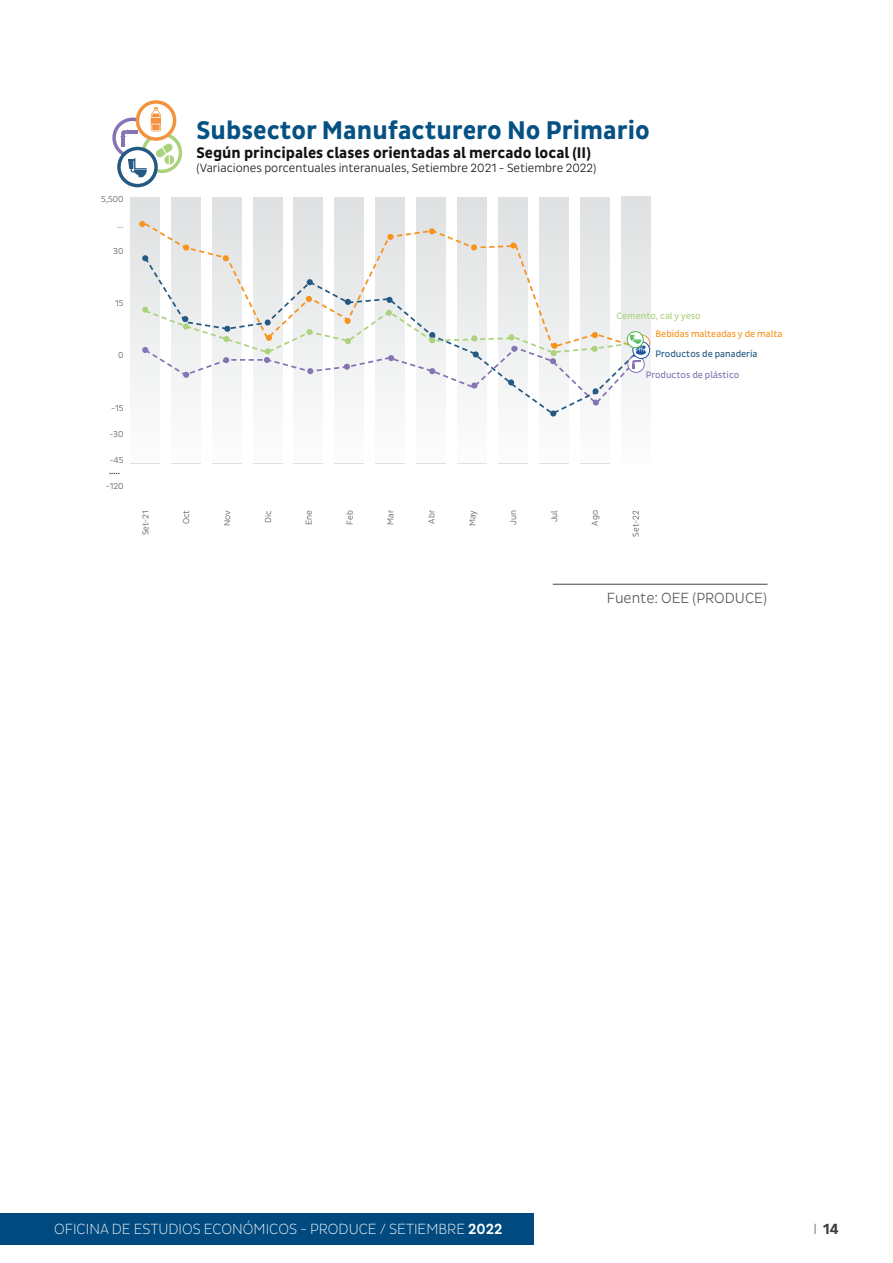
<style>
.page{position:relative;width:893px;height:1263px;background:#fff}
.page>*{position:absolute;margin:0;border:0;box-sizing:border-box;transform-origin:0 0}
.t1{font:700 26.1px "Pluto Sans Cond";color:#055183}
.t2{font:700 15.6px "Pluto Sans Cond";color:#111416}
.t3{font:300 15px "Pluto Sans Cond Ex";color:#fff}
.t4{font:300 15px "Pluto Sans Cond";color:#57585a}
.t5{font:700 15px "Pluto Sans Cond";color:#3e3e3f}
.t6{font:300 12.15px "Pluto Sans Cond";color:#111416}
.t7{font:10.5px "Myriad Pro";color:#231f20}
.t8{font:9.6px "Pluto Sans Cond";color:#f7931d}
.t9{font:9.6px "Pluto Sans Cond";color:#235982}
.t10{font:9.6px "Pluto Sans Cond";color:#8673b4}
.t11{font:9.6px "Pluto Sans Cond";color:#abd37c}
.t12{font:300 8.7px "Pluto Sans Cond";color:#4f5252}
.s1{font-family:"Pluto Sans Cond";font-weight:500}
.s2{font-family:"Pluto Sans Cond Ex";font-weight:300}
</style>
<div class="page">
<div style="left:0;top:1213px;width:534px;height:32px;background:#004a7f"></div>
<hr style="left:892px;top:1213px;width:1px;height:32px;background:#004a7f">
<svg style="left:130px;top:196px;width:521px;height:268px"></svg>
<div style="left:112px;top:118px;width:41px;height:40px;border:3px solid #8673b4;border-radius:50%"></div>
<svg style="left:143px;top:134px;width:37px;height:37px"></svg>
<div style="left:142px;top:132px;width:40px;height:41px;border:3px solid #abd37c;border-radius:50%"></div>
<svg style="left:138px;top:102px;width:37px;height:37px"></svg>
<div style="left:136px;top:100px;width:40px;height:41px;border:3px solid #f4923e;border-radius:50%"></div>
<svg style="left:119px;top:148px;width:37px;height:38px"></svg>
<div style="left:117px;top:147px;width:41px;height:40px;border:3px solid #235982;border-radius:50%"></div>
<svg style="left:151px;top:107px;width:10px;height:24px"></svg>
<svg style="left:128px;top:158px;width:19px;height:19px"></svg>
<svg style="left:156px;top:144px;width:18px;height:21px"></svg>
<svg style="left:120px;top:130px;width:18px;height:17px"></svg>
<svg style="left:139px;top:221px;width:6px;height:6px"></svg>
<svg style="left:143px;top:222px;width:495px;height:74px"></svg>
<div style="left:183px;top:244px;width:6px;height:7px;background:#f7931d;border-radius:50%"></div>
<svg style="left:633px;top:335px;width:17px;height:17px"></svg>
<div style="left:632px;top:335px;width:18px;height:17px;border:1px solid #f4923e;border-radius:50%"></div>
<svg style="left:633px;top:342px;width:17px;height:16px"></svg>
<div style="left:632px;top:341px;width:18px;height:18px;border:1px solid #1b54a5;border-radius:50%"></div>
<svg style="left:142px;top:296px;width:504px;height:120px"></svg>
<hr style="left:553px;top:584px;width:214px;height:1px;background:#57585a">
<p class="t12" style="left:101px;top:194px;width:24px">5,500</p>
<p class="t12" style="left:117px;top:220px;width:8px">...</p>
<p class="t12" style="left:113px;top:246px;width:12px">30</p>
<p class="t12" style="left:115px;top:298px;width:10px">15</p>
<p class="t12" style="left:118px;top:350px;width:7px">0</p>
<p class="t12" style="left:111px;top:403px;width:14px">-15</p>
<p class="t12" style="left:109px;top:429px;width:15px">-30</p>
<p class="t12" style="left:109px;top:455px;width:16px">-45</p>
<p class="t12" style="left:106px;top:481px;width:19px">-120</p>
<p class="t7" style="left:109px;top:464px;width:12px">.....</p>
<p class="t1" style="left:197px;top:115px;width:455px">Subsector Manufacturero No Primario</p>
<p class="t2" style="left:197px;top:144px;width:396px">Según principales clases orientadas al mercado local (II)</p>
<p class="t6" style="left:197px;top:161px;width:401px">(Variaciones porcentuales interanuales, Setiembre 2021 - Setiembre 2022)</p>
<p class="t11" style="left:616px;top:311px;width:86px">Cemento, cal y yeso</p>
<p class="t8" style="left:655px;top:329px;width:129px">Bebidas malteadas y de malta</p>
<p class="t9" style="left:655px;top:348px;width:104px">Productos de panadería</p>
<p class="t10" style="left:646px;top:369px;width:95px">Productos de plástico</p>
<p class="t12" style="left:141px;top:535px;width:27px;rotate:-90deg">Set-21</p>
<p class="t12" style="left:181px;top:524px;width:16px;rotate:-90deg">Oct</p>
<p class="t12" style="left:222px;top:526px;width:17px;rotate:-90deg">Nov</p>
<p class="t12" style="left:263px;top:523px;width:14px;rotate:-90deg">Dic</p>
<p class="t12" style="left:304px;top:525px;width:16px;rotate:-90deg">Ene</p>
<p class="t12" style="left:345px;top:525px;width:16px;rotate:-90deg">Feb</p>
<p class="t12" style="left:386px;top:525px;width:16px;rotate:-90deg">Mar</p>
<p class="t12" style="left:427px;top:524px;width:15px;rotate:-90deg">Abr</p>
<p class="t12" style="left:467px;top:526px;width:17px;rotate:-90deg">May</p>
<p class="t12" style="left:508px;top:525px;width:16px;rotate:-90deg">Jun</p>
<p class="t12" style="left:549px;top:522px;width:14px;rotate:-90deg">Jul</p>
<p class="t12" style="left:590px;top:525px;width:17px;rotate:-90deg">Ago</p>
<p class="t12" style="left:631px;top:536px;width:28px;rotate:-90deg">Set-22</p>
<p class="t4" style="left:607px;top:589px;width:162px">Fuente: OEE (PRODUCE)</p>
<h3 class="t3" style="left:54px;top:1221px;width:450px">OFICINA DE ESTUDIOS ECONÓMICOS - PRODUCE / SETIEMBRE <span class="s1">2022</span></h3>
<h3 class="t5" style="left:813px;top:1221px;width:27px"><span class="s2">I</span> 14</h3>
</div>
